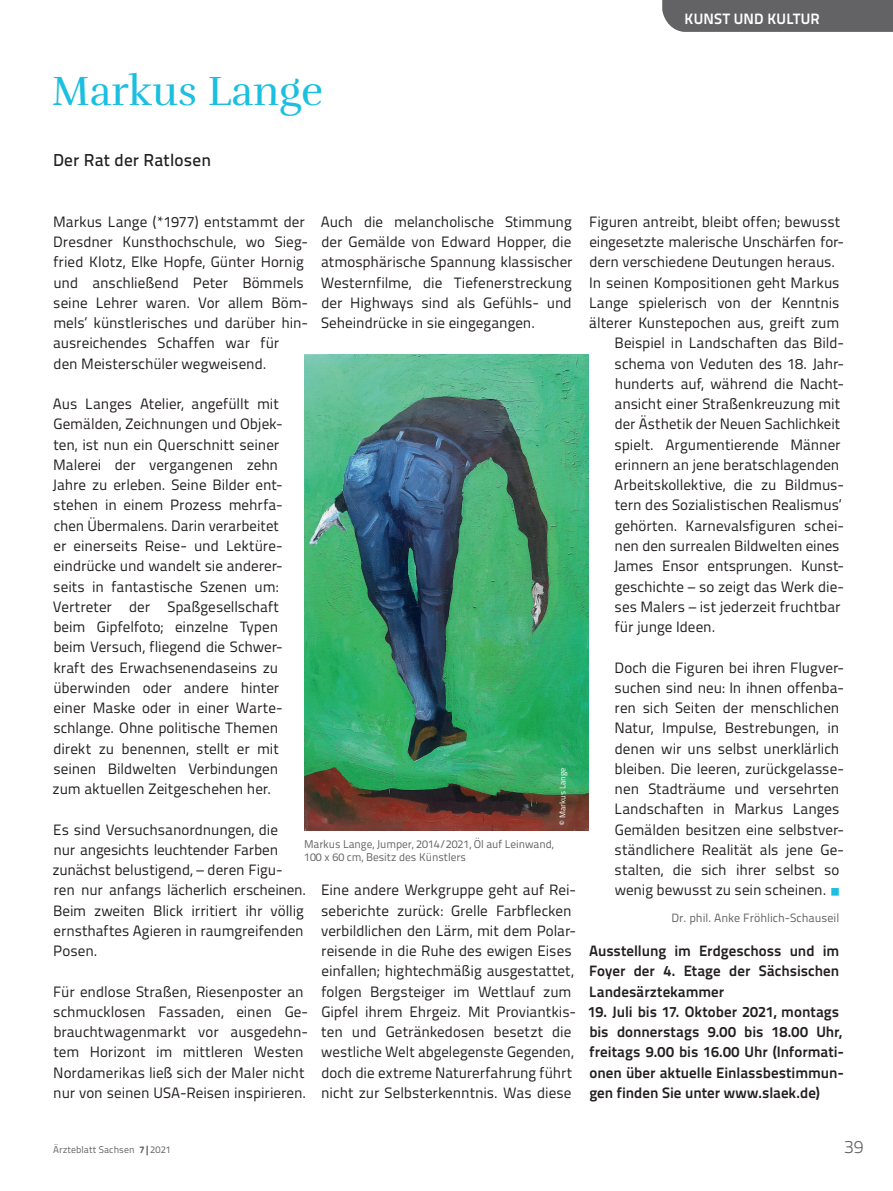
<style>
.page{position:relative;width:893px;height:1191px;background:#fff}
.page>*{position:absolute;margin:0;border:0;box-sizing:border-box;transform-origin:0 0}
.t1{font:42px "Rufina";color:#1cbfdf}
.t2{font:300 18px "Titillium Text";color:#636366}
.t3{font:500 17.25px "Titillium Text";letter-spacing:.01em;color:#231f20}
.t4{font:15px/20.2px "Titillium Text";color:#231f20}
.t5{font:700 15px/20.2px "Titillium Text";color:#231f20;text-align:justify}
.t6{font:700 15px "Titillium Text";letter-spacing:.01em;color:#fff}
.t7{font:12px "Titillium Text";color:#636366}
.t8{font:11.25px/13.5px "Titillium Text";letter-spacing:-.005em;color:#636366}
.t9{font:9.75px "Titillium Text";letter-spacing:.01em;color:#636366}
.t10{font:8.25px "Titillium Text";color:#fff}
.s1{color:#1cbfdf}
.s2{font-weight:800}
</style>
<div class="page">
<div style="left:662px;top:0;width:231px;height:32px;background:#636366"></div>
<img style="left:304px;top:354px;width:285px;height:476px">
<h1 class="t1" style="left:52px;top:66px;width:273px">Markus Lange</h1>
<p class="t3" style="left:53px;top:147px;width:159px">Der Rat der Ratlosen</p>
<p class="t6" style="left:685px;top:7px;width:137px">KUNST UND KULTUR</p>
<p class="t4" style="left:53px;top:211px;width:256px">Markus Lange (*1977) entstammt der Dresdner Kunsthochschule, wo Sieg&shy;fried Klotz, Elke Hopfe, Günter Hornig und anschließend Peter Bömmels seine Lehrer waren. Vor allem Böm&shy;mels‘ künstlerisches und darüber hin&shy;ausreichendes Schaffen war für<br>den Meisterschüler wegweisend.</p>
<p class="t4" style="left:53px;top:393px;width:232px">Aus Langes Atelier, angefüllt mit Gemälden, Zeichnungen und Objek&shy;ten, ist nun ein Querschnitt seiner Malerei der vergangenen zehn Jahre zu erleben. Seine Bilder ent&shy;stehen in einem Prozess mehrfa&shy;chen Übermalens. Darin verarbeitet er einerseits Reise- und Lektüre&shy;eindrücke und wandelt sie anderer&shy;seits in fantastische Szenen um:<br>Vertreter der Spaßgesellschaft beim Gipfelfoto; einzelne Typen beim Versuch, fliegend die Schwer&shy;kraft des Erwachsenendaseins zu überwinden oder andere hinter einer Maske oder in einer Warte&shy;schlange. Ohne politische Themen direkt zu benennen, stellt er mit seinen Bildwelten Verbindungen zum aktuellen Zeitgeschehen her.</p>
<p class="t4" style="left:53px;top:818px;width:253px">Es sind Versuchsanordnungen, die<br>nur angesichts leuchtender Farben zunächst belustigend, – deren Figu&shy;ren nur anfangs lächerlich erscheinen.<br>Beim zweiten Blick irritiert ihr völlig ernsthaftes Agieren in raumgreifenden Posen.</p>
<p class="t4" style="left:53px;top:980px;width:256px">Für endlose Straßen, Riesenposter an schmucklosen Fassaden, einen Ge-- brauchtwagenmarkt vor ausgedehn&shy;tem Horizont im mittleren Westen Nordamerikas ließ sich der Maler nicht nur von seinen USA-Reisen inspirieren.</p>
<p class="t4" style="left:321px;top:211px;width:253px;text-align:justify">Auch die melancholische Stimmung der Gemälde von Edward Hopper, die atmosphärische Spannung klassischer Westernfilme, die Tiefenerstreckung der Highways sind als Gefühls- und Seheindrücke in sie eingegangen.</p>
<p class="t10" style="left:556px;top:824px;width:58px;rotate:-90deg">© Markus Lange</p>
<p class="t8" style="left:304px;top:836px;width:251px">Markus Lange, Jumper, 2014/2021, Öl auf Leinwand,<br>100 x 60 cm, Besitz des Künstlers</p>
<p class="t4" style="left:321px;top:879px;width:256px">Eine andere Werkgruppe geht auf Rei&shy;seberichte zurück: Grelle Farbflecken verbildlichen den Lärm, mit dem Polar&shy;reisende in die Ruhe des ewigen Eises einfallen; hightechmäßig ausgestattet, folgen Bergsteiger im Wettlauf zum Gipfel ihrem Ehrgeiz. Mit Proviantkis&shy;ten und Getränkedosen besetzt die westliche Welt abgelegenste Gegenden, doch die extreme Naturerfahrung führt nicht zur Selbsterkenntnis. Was diese</p>
<p class="t4" style="left:589px;top:211px;width:253px">Figuren antreibt, bleibt offen; bewusst</p>
<p class="t4" style="left:589px;top:231px;width:254px">eingesetzte malerische Unschärfen for-</p>
<p class="t4" style="left:589px;top:251px;width:245px">dern verschiedene Deutungen heraus.</p>
<p class="t4" style="left:589px;top:271px;width:252px">In seinen Kompositionen geht Markus</p>
<p class="t4" style="left:589px;top:292px;width:252px">Lange spielerisch von der Kenntnis</p>
<p class="t4" style="left:589px;top:312px;width:252px">älterer Kunstepochen aus, greift zum</p>
<p class="t4" style="left:615px;top:332px;width:231px">Beispiel in Landschaften das Bild-</p>
<p class="t4" style="left:615px;top:352px;width:231px">schema von Veduten des 18. Jahr-</p>
<p class="t4" style="left:615px;top:373px;width:231px">hunderts auf, während die Nacht-</p>
<p class="t4" style="left:614px;top:393px;width:227px">ansicht einer Straßenkreuzung mit</p>
<p class="t4" style="left:615px;top:413px;width:227px">der Ästhetik der Neuen Sachlichkeit</p>
<p class="t4" style="left:615px;top:433px;width:227px">spielt. Argumentierende Männer</p>
<p class="t4" style="left:615px;top:454px;width:226px">erinnern an jene beratschlagenden</p>
<p class="t4" style="left:614px;top:474px;width:231px">Arbeitskollektive, die zu Bildmus-</p>
<p class="t4" style="left:615px;top:494px;width:229px">tern des Sozialistischen Realismus‘</p>
<p class="t4" style="left:615px;top:514px;width:231px">gehörten. Karnevalsfiguren schei-</p>
<p class="t4" style="left:615px;top:535px;width:226px">nen den surrealen Bildwelten eines</p>
<p class="t4" style="left:614px;top:555px;width:230px">James Ensor entsprungen. Kunst-</p>
<p class="t4" style="left:615px;top:575px;width:231px">geschichte – so zeigt das Werk die-</p>
<p class="t4" style="left:615px;top:595px;width:227px">ses Malers – ist jederzeit fruchtbar</p>
<p class="t4" style="left:615px;top:616px;width:100px">für junge Ideen.</p>
<p class="t4" style="left:615px;top:656px;width:231px">Doch die Figuren bei ihren Flugver&shy;suchen sind neu: In ihnen offenba&shy;ren sich Seiten der menschlichen Natur, Impulse, Bestrebungen, in denen wir uns selbst unerklärlich bleiben. Die leeren, zurückgelasse&shy;nen Stadträume und versehrten Landschaften in Markus Langes Gemälden besitzen eine selbstver&shy;ständlichere Realität als jene Ge-- stalten, die sich ihrer selbst so wenig bewusst zu sein scheinen. <span class="s1">○</span></p>
<p class="t7" style="left:672px;top:909px;width:169px">Dr. phil. Anke Fröhlich-Schauseil</p>
<p class="t5" style="left:589px;top:940px;width:252px">Ausstellung im Erdgeschoss und im Foyer der 4. Etage der Sächsischen Landesärztekammer</p>
<p class="t5" style="left:588px;top:1000px;width:257px;text-align:left">19. Juli bis 17. Oktober 2021, montags bis donnerstags 9.00 bis 18.00 Uhr, freitags 9.00 bis 16.00 Uhr (Informati&shy;onen über aktuelle Einlassbestimmun&shy;gen finden Sie unter www.slaek.de)</p>
<p class="t9" style="left:53px;top:1142px;width:119px">Ärzteblatt Sachsen <span class="s2">7|</span>2021</p>
<p class="t2" style="left:844px;top:1133px;width:21px">39</p>
</div>
